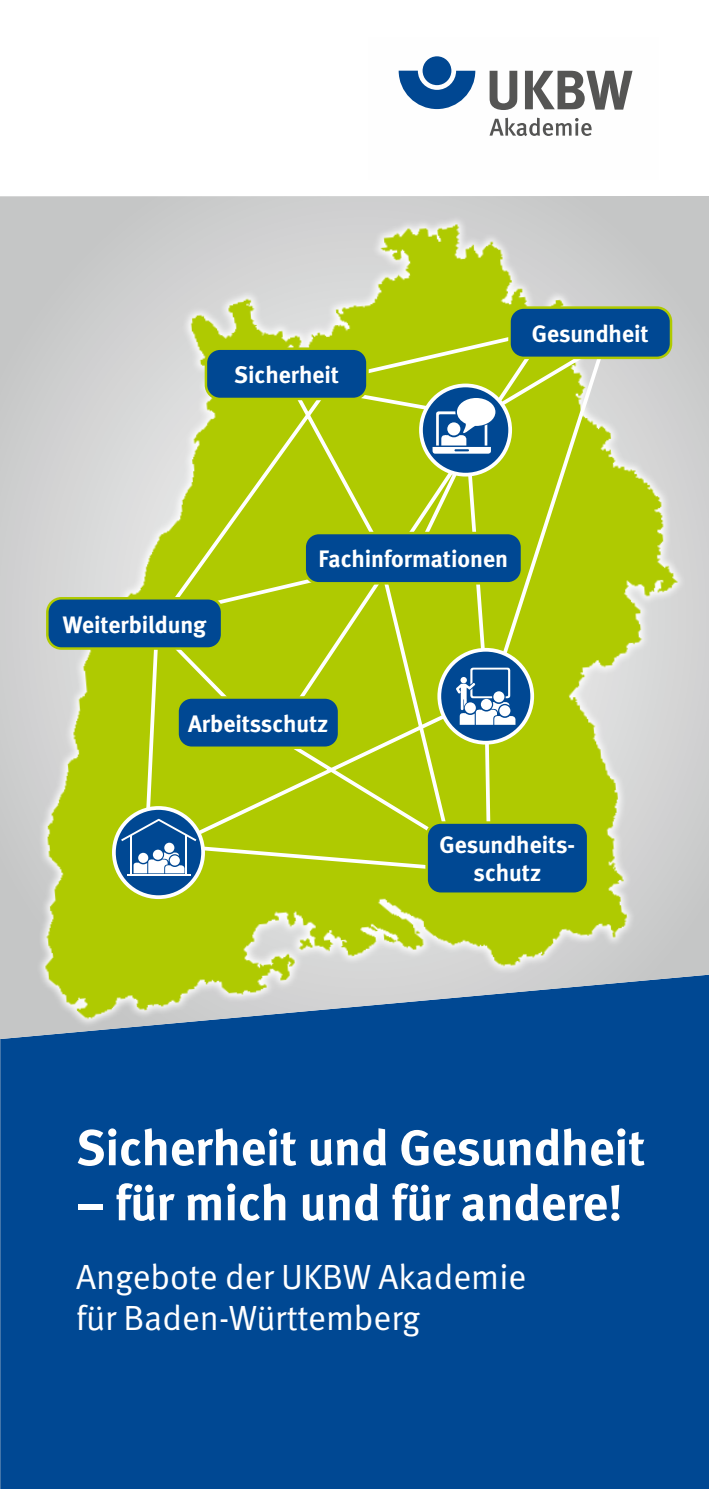
<style>
.page{position:relative;width:709px;height:1489px;background:#fff}
.page>*{position:absolute;margin:0;border:0;box-sizing:border-box;transform-origin:0 0}
._01_Überschriften_B_Überschrift_schwarz_2{font:700 50px "DGUV Meta";color:#fff}
._01_Überschriften_B_-_Unter-Überschrift_s{font:35px/40px "DGUV Meta";color:#fff}
.t1{font:700 23.75px/27.5px "DGUV Meta";color:#fff;text-align:center}
</style>
<div class="page">
<div style="left:1px;top:1038px;width:708px;height:450px;background:#004893"></div>
<hr style="left:0;top:904px;width:1px;height:584px;background:#d9dada">
<img style="left:0;top:196px;width:709px;height:841px">
<img style="left:398px;top:56px;width:235px;height:80px">
<svg style="left:143px;top:324px;width:467px;height:549px;background:#b7ce21"></svg>
<svg style="left:421px;top:385px;width:89px;height:89px;background:#215fa0"></svg>
<div style="left:419px;top:383px;width:93px;height:93px;border:4px solid #fff;border-radius:50%"></div>
<svg style="left:432px;top:398px;width:63px;height:55px"></svg>
<div style="left:447px;top:422px;width:13px;height:13px;background:#fff;border-radius:50%"></div>
<svg style="left:439px;top:649px;width:93px;height:93px;background:#1d5d9f"></svg>
<div style="left:437px;top:648px;width:97px;height:96px;border:4px solid #fff;border-radius:50%"></div>
<svg style="left:456px;top:667px;width:59px;height:57px"></svg>
<div style="left:499px;top:705px;width:11px;height:11px;background:#fff;border-radius:50%"></div>
<div style="left:114px;top:808px;width:89px;height:89px;background:#004893;border-radius:50%"></div>
<div style="left:112px;top:806px;width:93px;height:93px;border:4px solid #fff;border-radius:50%"></div>
<div style="left:164px;top:842px;width:10px;height:10px;background:#fff;border-radius:50%"></div>
<svg style="left:153px;top:849px;width:10px;height:10px"></svg>
<svg style="left:133px;top:852px;width:51px;height:21px"></svg>
<div style="left:170px;top:855px;width:10px;height:10px;background:#fff;border-radius:50%"></div>
<hr style="left:127px;top:874px;width:63px;height:2px;background:#fff">
<hr style="left:130px;top:835px;width:2px;height:40px;background:#fff">
<svg style="left:121px;top:818px;width:75px;height:23px"></svg>
<hr style="left:185px;top:835px;width:2px;height:40px;background:#fff">
<div style="left:305px;top:533px;width:217px;height:50px;background:#004893;border-radius:14px"></div>
<div style="left:303px;top:531px;width:220px;height:53px;border:2px solid #afca00;border-radius:14px"></div>
<div style="left:177px;top:697px;width:162px;height:50px;background:#004893;border-radius:14px"></div>
<div style="left:176px;top:696px;width:164px;height:53px;border:2px solid #afca00;border-radius:14px"></div>
<div style="left:426px;top:822px;width:162px;height:71px;background:#004893;border-radius:14px"></div>
<div style="left:425px;top:821px;width:164px;height:73px;border:2px solid #afca00;border-radius:14px"></div>
<div style="left:206px;top:348px;width:161px;height:51px;background:#004893;border-radius:14px"></div>
<div style="left:205px;top:347px;width:164px;height:53px;border:2px solid #afca00;border-radius:14px"></div>
<div style="left:509px;top:307px;width:162px;height:51px;background:#004893;border-radius:14px"></div>
<div style="left:508px;top:306px;width:164px;height:53px;border:2px solid #afca00;border-radius:14px"></div>
<div style="left:47px;top:598px;width:175px;height:50px;background:#004893;border-radius:14px"></div>
<div style="left:46px;top:597px;width:177px;height:52px;border:2px solid #afca00;border-radius:14px"></div>
<p class="t1" style="left:234px;top:362px;width:106px">Sicherheit</p>
<p class="t1" style="left:532px;top:321px;width:118px">Gesundheit</p>
<p class="t1" style="left:63px;top:611px;width:145px">Weiterbildung</p>
<p class="t1" style="left:318px;top:546px;width:191px">Fachinformationen</p>
<p class="t1" style="left:188px;top:710px;width:142px">Arbeitsschutz</p>
<p class="t1" style="left:439px;top:832px;width:137px">Gesundheits&shy;schutz</p>
<h1 class="_01_Überschriften_B_Überschrift_schwarz_2" style="left:76px;top:1118px;width:570px">Sicherheit und Gesundheit</h1>
<h1 class="_01_Überschriften_B_Überschrift_schwarz_2" style="left:76px;top:1173px;width:548px">– für mich und für andere!</h1>
<h2 class="_01_Überschriften_B_-_Unter-Überschrift_s" style="left:76px;top:1258px;width:451px">Angebote der UKBW Akademie für Baden-Württemberg</h2>
</div>
